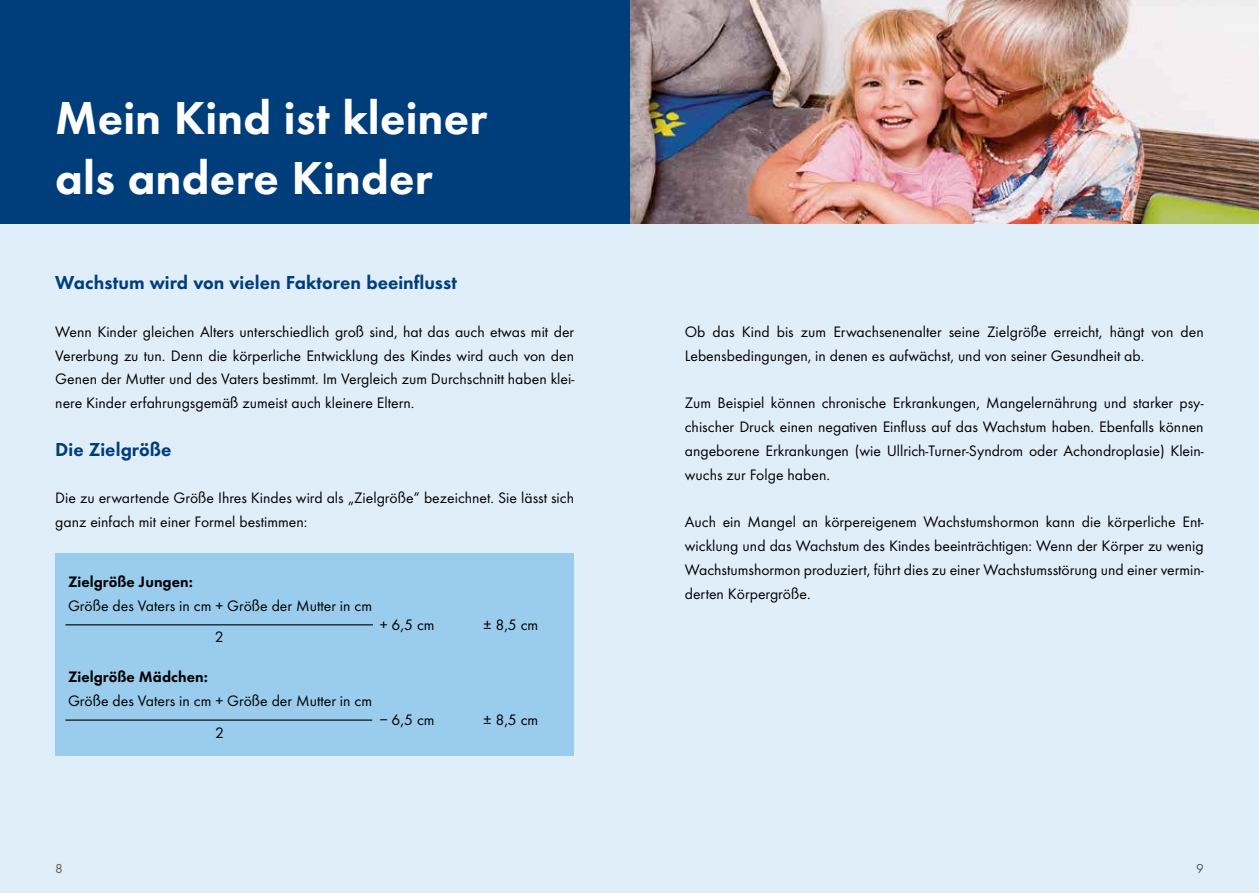
<style>
.page{position:relative;width:1259px;height:893px;background:#e0eefa}
.page>*{position:absolute;margin:0;border:0;box-sizing:border-box;transform-origin:0 0}
.t1{font:800 48px/59.6px "Futura EF";color:#fff}
.t2{font:800 19.5px "Futura EF";color:#003e7b}
.t3{font:15.75px/23.9px "Futura EF";color:#000;text-align:justify}
.t4{font:800 15.75px "Futura EF";letter-spacing:.005em;color:#000}
.t5{font:13.5px "Futura EF";color:#575756}
</style>
<div class="page">
<img style="left:629px;top:0;width:630px;height:223px">
<div style="left:0;top:0;width:629px;height:223px;background:#003e7b"></div>
<div style="left:55px;top:553px;width:519px;height:203px;background:#99cced"></div>
<hr style="left:65px;top:624px;width:308px;height:1px;background:#000">
<hr style="left:65px;top:719px;width:307px;height:2px;background:#000">
<h1 class="t1" style="left:55px;top:88px;width:433px">Mein Kind ist kleiner als andere Kinder</h1>
<p class="t2" style="left:55px;top:271px;width:403px">Wachstum wird von vielen Faktoren beeinflusst</p>
<p class="t3" style="left:55px;top:320px;width:520px">Wenn Kinder gleichen Alters unterschiedlich groß sind, hat das auch etwas mit der Vererbung zu tun. Denn die körperliche Entwicklung des Kindes wird auch von den Genen der Mutter und des Vaters bestimmt. Im Vergleich zum Durchschnitt haben klei&shy;nere Kinder erfahrungsgemäß zumeist auch kleinere Eltern.</p>
<p class="t2" style="left:55px;top:438px;width:118px">Die Zielgröße</p>
<p class="t3" style="left:55px;top:486px;width:520px">Die zu erwartende Größe Ihres Kindes wird als „Zielgröße“ bezeichnet. Sie lässt sich ganz einfach mit einer Formel bestimmen:</p>
<p class="t4" style="left:68px;top:572px;width:126px">Zielgröße Jungen:</p>
<p class="t3" style="left:68px;top:593px;width:306px">Größe des Vaters in cm + Größe der Mutter in cm</p>
<p class="t3" style="left:215px;top:625px;width:10px">2</p>
<p class="t3" style="left:380px;top:613px;width:56px">+ 6,5 cm</p>
<p class="t4" style="left:68px;top:667px;width:141px">Zielgröße Mädchen:</p>
<p class="t3" style="left:68px;top:689px;width:306px">Größe des Vaters in cm + Größe der Mutter in cm</p>
<p class="t3" style="left:215px;top:720px;width:10px">2</p>
<p class="t3" style="left:380px;top:708px;width:56px">– 6,5 cm</p>
<p class="t3" style="left:483px;top:613px;width:56px">± 8,5 cm</p>
<p class="t3" style="left:483px;top:708px;width:56px">± 8,5 cm</p>
<p class="t3" style="left:685px;top:320px;width:520px">Ob das Kind bis zum Erwachsenenalter seine Zielgröße erreicht, hängt von den<br>Lebensbedingungen, in denen es aufwächst, und von seiner Gesundheit ab.</p>
<p class="t3" style="left:685px;top:391px;width:520px">Zum Beispiel können chronische Erkrankungen, Mangelernährung und starker psy&shy;chischer Druck einen negativen Einfluss auf das Wachstum haben. Ebenfalls können angeborene Erkrankungen (wie Ullrich-Turner-Syndrom oder Achondroplasie) Klein&shy;wuchs zur Folge haben.</p>
<p class="t3" style="left:685px;top:510px;width:520px">Auch ein Mangel an körpereigenem Wachstumshormon kann die körperliche Ent&shy;wicklung und das Wachstum des Kindes beeinträchtigen: Wenn der Körper zu wenig Wachstumshormon produziert, führt dies zu einer Wachstumsstörung und einer vermin&shy;derten Körpergröße.</p>
<p class="t5" style="left:55px;top:860px;width:9px">8</p>
<p class="t5" style="left:1196px;top:860px;width:9px">9</p>
</div>
